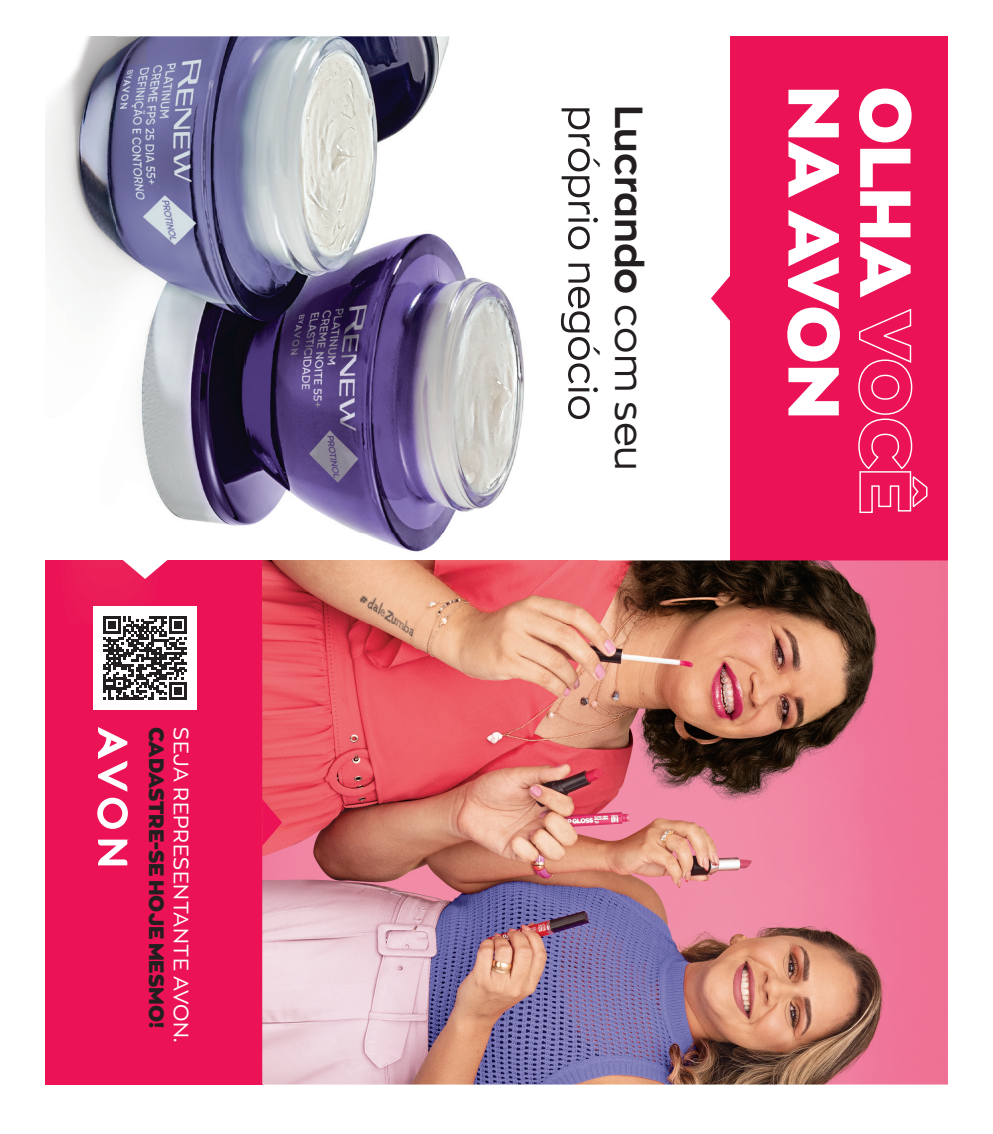
<style>
.page{position:relative;width:993px;height:1134px;background:#fff}
.page>*{position:absolute;margin:0;border:0;box-sizing:border-box;transform-origin:0 0}
.t1{font:900 71.38px "Zona Pro";color:#fff}
.t2{font:700 38.88px "Zona Pro";color:#231f20}
.t3{font:20.75px "Zona Pro";letter-spacing:.025em;color:#fff}
.t4{font:900 20.75px "Zona Pro";color:#231f20}
.s1{font-weight:400}
</style>
<div class="page">
<div style="left:730px;top:36px;width:217px;height:524px;background:#eb1356"></div>
<div style="left:45px;top:560px;width:217px;height:524px;background:#eb1356"></div>
<svg style="left:711px;top:276px;width:19px;height:45px"></svg>
<img style="left:262px;top:560px;width:685px;height:524px">
<img style="left:45px;top:36px;width:535px;height:516px">
<img style="left:78px;top:560px;width:519px;height:63px">
<img style="left:560px;top:108px;width:37px;height:311px">
<svg style="left:122px;top:560px;width:46px;height:19px"></svg>
<svg style="left:262px;top:799px;width:20px;height:47px"></svg>
<svg style="left:98px;top:727px;width:29px;height:65px"></svg>
<svg style="left:98px;top:840px;width:29px;height:25px"></svg>
<svg style="left:97px;top:798px;width:31px;height:31px"></svg>
<div style="left:93px;top:606px;width:104px;height:104px;background:#fff"></div>
<svg style="left:103px;top:616px;width:84px;height:84px"></svg>
<p class="t4" style="left:170px;top:727px;width:302px;rotate:90deg">CADASTRE-SE HOJE MESMO!</p>
<p class="t3" style="left:195px;top:727px;width:317px;rotate:90deg">SEJA REPRESENTANTE AVON.</p>
<h2 class="t2" style="left:654px;top:105px;width:367px;rotate:90deg">Lucrando <span class="s1">com seu</span></h2>
<h1 class="t1" style="left:860px;top:86px;width:335px;rotate:90deg">NA AVON</h1>
<h1 class="t1" style="left:932px;top:86px;width:430px;rotate:90deg">OLHA VOCÊ</h1>
</div>
